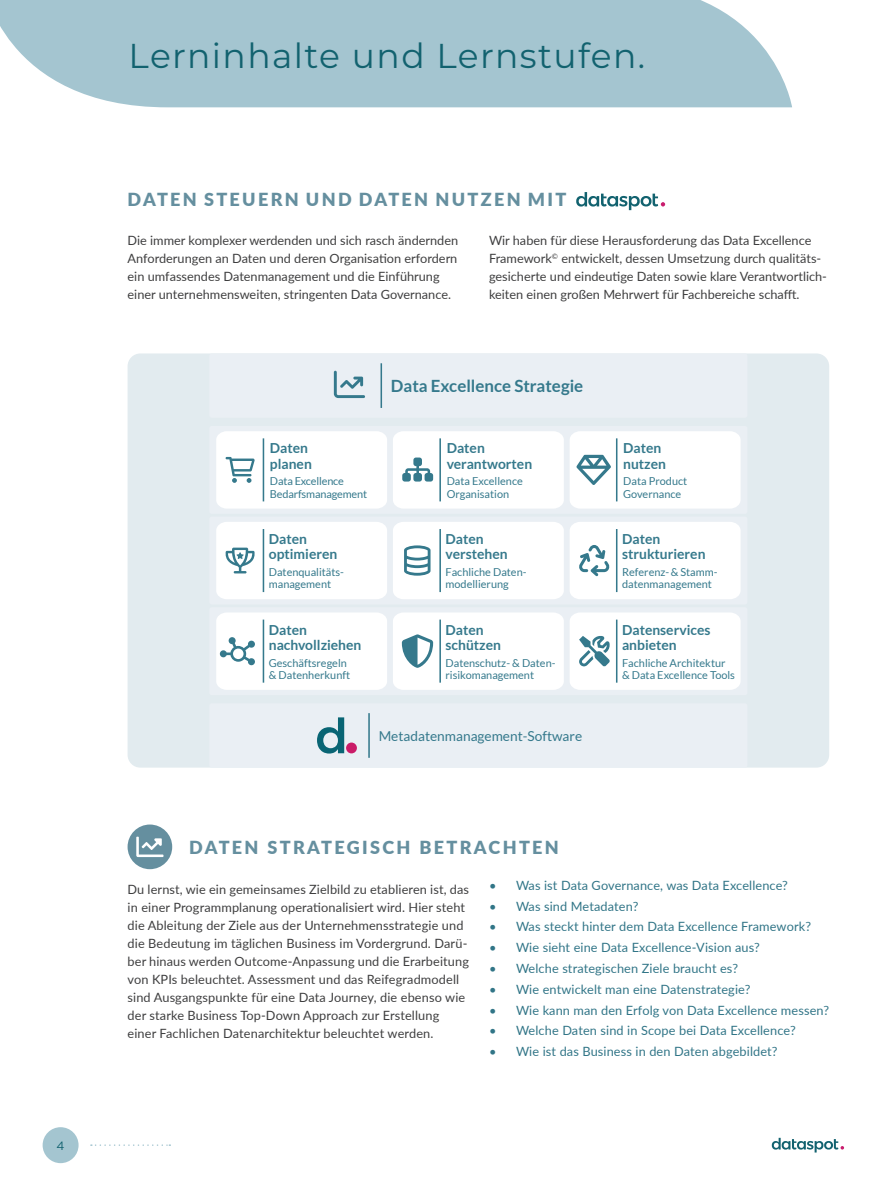
<style>
.page{position:relative;width:893px;height:1191px;background:#fff}
.page>*{position:absolute;margin:0;border:0;box-sizing:border-box;transform-origin:0 0}
.t1{font:34.5px "Montserrat";letter-spacing:.04em;color:#12626f}
.Headline_Bodytext{font:900 18px "Lato";letter-spacing:.13em;color:#658f9f}
.t2{font:700 16.8px "Lato";color:#35798c}
.t3{font:700 13.8px/15.5px "Lato";color:#35798c}
.t4{font:13.65px "Lato";color:#35798c}
.Bodytext{font:12.75px/18px "Lato";color:#3e3e3f}
.t5{font:12.75px "Lato";letter-spacing:.01em;color:#317587}
.t6{font:12px "Gotham";color:#12626f}
.t7{font:10.95px/12.3px "Lato";color:#35798c}
</style>
<div class="page">
<div style="left:43px;top:1127px;width:36px;height:36px;background:#a4c5d0;border-radius:50%"></div>
<svg style="left:91px;top:1144px;width:79px;height:1px"></svg>
<svg style="left:772px;top:1137px;width:72px;height:15px"></svg>
<svg style="left:0;top:0;width:792px;height:107px;background:#abc9d3"></svg>
<svg style="left:576px;top:192px;width:89px;height:18px"></svg>
<div style="left:128px;top:824px;width:44px;height:45px;background:#658f9f;border-radius:50%"></div>
<svg style="left:136px;top:836px;width:27px;height:21px"></svg>
<div style="left:128px;top:353px;width:701px;height:414px;background:#e2ebef;border-radius:13px"></div>
<div style="left:209px;top:703px;width:538px;height:64px;background:#eaeff4;border-radius:2px"></div>
<div style="left:209px;top:353px;width:538px;height:65px;background:#eaeff4;border-radius:2px"></div>
<div style="left:209px;top:426px;width:538px;height:88px;background:#eaeff4;border-radius:2px"></div>
<div style="left:209px;top:516px;width:538px;height:88px;background:#eaeff4;border-radius:2px"></div>
<div style="left:209px;top:607px;width:538px;height:88px;background:#eaeff4;border-radius:2px"></div>
<hr style="left:380px;top:363px;width:2px;height:45px;background:#35798c">
<hr style="left:368px;top:713px;width:2px;height:45px;background:#35798c">
<div style="left:346px;top:742px;width:11px;height:11px;background:#ca1c68;border-radius:50%"></div>
<svg style="left:317px;top:717px;width:27px;height:36px"></svg>
<svg style="left:334px;top:371px;width:31px;height:27px"></svg>
<div style="left:393px;top:522px;width:171px;height:77px;background:#fff"></div>
<div style="left:393px;top:613px;width:171px;height:77px;background:#fff"></div>
<div style="left:570px;top:431px;width:171px;height:77px;background:#fff"></div>
<div style="left:570px;top:522px;width:171px;height:77px;background:#fff"></div>
<div style="left:216px;top:522px;width:171px;height:77px;background:#fff"></div>
<div style="left:216px;top:431px;width:171px;height:77px;background:#fff"></div>
<div style="left:570px;top:613px;width:171px;height:77px;background:#fff"></div>
<div style="left:393px;top:431px;width:171px;height:77px;background:#fff"></div>
<div style="left:216px;top:613px;width:171px;height:77px;background:#fff"></div>
<p class="t6" style="left:57px;top:1138px;width:10px">4</p>
<p class="t1" style="left:129px;top:32px;width:518px">Lerninhalte und Lernstufen.</p>
<p class="Headline_Bodytext" style="left:128px;top:186px;width:440px">DATEN STEUERN UND DATEN NUTZEN MIT</p>
<p class="Bodytext" style="left:128px;top:231px;width:332px">Die immer komplexer werdenden und sich rasch ändernden Anforderungen an Daten und deren Organisation erfordern ein umfassendes Datenmanagement und die Einführung einer unternehmensweiten, stringenten Data Governance.</p>
<p class="Bodytext" style="left:489px;top:231px;width:339px">Wir haben für diese Herausforderung das Data Excellence Framework<sup>©</sup> entwickelt, dessen Umsetzung durch qualitäts&shy;gesicherte und eindeutige Daten sowie klare Verantwortlich&shy;keiten einen großen Mehrwert für Fachbereiche schafft.</p>
<p class="t3" style="left:270px;top:440px;width:43px">Daten planen</p>
<p class="t7" style="left:270px;top:475px;width:99px">Data Excellence<br>Bedarfsmanagement</p>
<p class="t3" style="left:269px;top:531px;width:70px">Daten optimieren</p>
<p class="t7" style="left:269px;top:566px;width:77px">Datenqualitäts&shy;management</p>
<p class="t3" style="left:269px;top:621px;width:94px">Daten nachvollziehen</p>
<p class="t7" style="left:269px;top:656px;width:83px">Geschäftsregeln &amp; Datenherkunft</p>
<p class="t2" style="left:391px;top:377px;width:194px">Data Excellence Strategie</p>
<p class="t3" style="left:447px;top:440px;width:87px">Daten verantworten</p>
<p class="t7" style="left:447px;top:475px;width:78px">Data Excellence<br>Organisation</p>
<p class="t3" style="left:446px;top:531px;width:64px">Daten verstehen</p>
<p class="t7" style="left:446px;top:566px;width:83px">Fachliche Daten&shy;modellierung</p>
<p class="t3" style="left:446px;top:621px;width:57px">Daten schützen</p>
<p class="t7" style="left:446px;top:656px;width:111px">Datenschutz- &amp; Daten&shy;risikomanagement</p>
<p class="t4" style="left:379px;top:728px;width:205px">Metadatenmanagement-Software</p>
<p class="t3" style="left:623px;top:440px;width:44px">Daten nutzen</p>
<p class="t7" style="left:623px;top:475px;width:66px">Data Product<br>Governance</p>
<p class="t3" style="left:622px;top:531px;width:85px">Daten strukturieren</p>
<p class="t7" style="left:622px;top:566px;width:97px">Referenz-&amp; Stamm&shy;datenmanagement</p>
<p class="t3" style="left:622px;top:621px;width:90px">Datenservices anbieten</p>
<p class="t7" style="left:622px;top:656px;width:114px">Fachliche Architektur &amp; Data Excellence Tools</p>
<p class="Headline_Bodytext" style="left:189px;top:834px;width:371px">DATEN STRATEGISCH BETRACHTEN</p>
<p class="Bodytext" style="left:128px;top:879px;width:343px">Du lernst, wie ein gemeinsames Zielbild zu etablieren ist, das in einer Programmplanung operationalisiert wird. Hier steht die Ableitung der Ziele aus der Unternehmensstrategie und die Bedeutung im täglichen Business im Vordergrund. Darü&shy;ber hinaus werden Outcome-Anpassung und die Erarbeitung von KPIs beleuchtet. Assessment und das Reifegradmodell sind Ausgangspunkte für eine Data Journey, die ebenso wie der starke Business Top-Down Approach zur Erstellung einer Fachlichen Datenarchitektur beleuchtet werden.</p>
<p class="t5" style="left:489px;top:876px;width:300px">• Was ist Data Governance, was Data Excellence?</p>
<p class="t5" style="left:489px;top:897px;width:151px">• Was sind Metadaten?</p>
<p class="t5" style="left:489px;top:917px;width:324px">• Was steckt hinter dem Data Excellence Framework?</p>
<p class="t5" style="left:489px;top:938px;width:272px">• Wie sieht eine Data Excellence-Vision aus?</p>
<p class="t5" style="left:489px;top:959px;width:251px">• Welche strategischen Ziele braucht es?</p>
<p class="t5" style="left:489px;top:980px;width:263px">• Wie entwickelt man eine Datenstrategie?</p>
<p class="t5" style="left:489px;top:1000px;width:342px">• Wie kann man den Erfolg von Data Excellence messen?</p>
<p class="t5" style="left:489px;top:1021px;width:308px">• Welche Daten sind in Scope bei Data Excellence?</p>
<p class="t5" style="left:489px;top:1042px;width:290px">• Wie ist das Business in den Daten abgebildet?</p>
</div>
